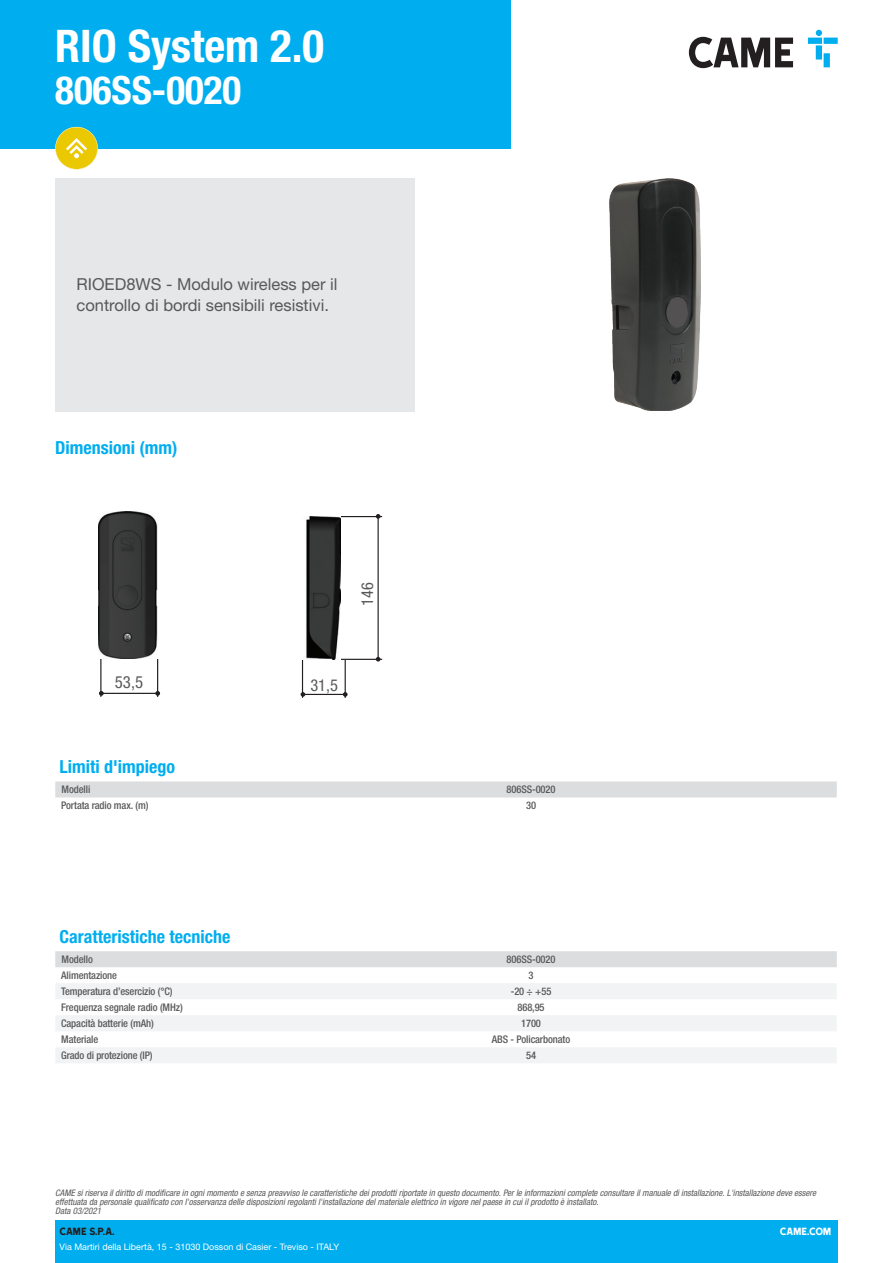
<style>
.page{position:relative;width:893px;height:1263px;background:#fff}
.page>*{position:absolute;margin:0;border:0;box-sizing:border-box;transform-origin:0 0}
.Name{font:700 condensed 45px "Helvetica Neue LTW1 G";color:#fff}
.t1{font:700 condensed 39px "Helvetica Neue LTW1 G";color:#fff}
.t2{font:700 condensed 18px "Helvetica Neue LTW1 G";color:#00aeef}
.t3{font:condensed 16.8px "Helvetica Neue LTW1 G";color:#57585a}
.Description{font:16.5px/21px "Helvetica Neue LTW1 G";color:#57585a}
.t4{font:condensed 16.35px "Helvetica Neue LTW1 G";color:#57585a}
.t5{font:12px "Came Type";color:#231f20}
.t6{font:12px "Came Type";letter-spacing:-.025em;color:#fff}
.Feature{font:500 condensed 10.5px "Helvetica Neue LTW1 G";letter-spacing:-.01em;color:#57585a}
.Data{font:500 condensed 10.5px "Helvetica Neue LTW1 G";letter-spacing:-.01em;color:#57585a}
.t7{font:italic condensed 9px/9px "Helvetica Neue LTW1 G";color:#57585a}
.t8{font:9px "Helvetica Neue LTW1 G";color:#fff}
</style>
<div class="page">
<div style="left:55px;top:1220px;width:783px;height:43px;background:#00aeef"></div>
<div style="left:0;top:0;width:510px;height:149px;background:#00aeef"></div>
<svg style="left:689px;top:37px;width:104px;height:31px"></svg>
<svg style="left:808px;top:30px;width:30px;height:37px"></svg>
<svg style="left:55px;top:127px;width:43px;height:42px"></svg>
<div style="left:55px;top:178px;width:360px;height:233px;background:#e6e7e9"></div>
<img style="left:609px;top:178px;width:92px;height:233px">
<hr style="left:157px;top:654px;width:1px;height:43px;background:#231f20">
<hr style="left:100px;top:654px;width:1px;height:43px;background:#231f20">
<hr style="left:101px;top:693px;width:57px;height:1px;background:#231f20">
<svg style="left:99px;top:691px;width:5px;height:5px"></svg>
<svg style="left:155px;top:691px;width:5px;height:5px"></svg>
<img style="left:99px;top:512px;width:59px;height:146px">
<hr style="left:345px;top:660px;width:1px;height:38px;background:#231f20">
<hr style="left:302px;top:660px;width:1px;height:38px;background:#231f20">
<hr style="left:303px;top:694px;width:42px;height:1px;background:#231f20">
<svg style="left:301px;top:692px;width:4px;height:5px"></svg>
<svg style="left:343px;top:692px;width:5px;height:5px"></svg>
<hr style="left:341px;top:659px;width:41px;height:1px;background:#231f20">
<hr style="left:341px;top:516px;width:41px;height:1px;background:#231f20">
<hr style="left:378px;top:516px;width:1px;height:143px;background:#231f20">
<svg style="left:376px;top:514px;width:4px;height:5px"></svg>
<img style="left:306px;top:517px;width:35px;height:143px">
<div style="left:55px;top:781px;width:782px;height:16px;background:#dcdddf"></div>
<div style="left:55px;top:951px;width:782px;height:16px;background:#dcdddf"></div>
<svg style="left:56px;top:984px;width:781px;height:79px;fill:#f2f3f4"></svg>
<p class="Name" style="left:55px;top:19px;width:270px">RIO System 2.0</p>
<p class="t1" style="left:55px;top:67px;width:187px">806SS-0020</p>
<p class="Description" style="left:77px;top:274px;width:262px">RIOED8WS - Modulo wireless per il controllo di bordi sensibili resistivi.</p>
<p class="t2" style="left:55px;top:437px;width:124px">Dimensioni (mm)</p>
<p class="t4" style="left:358px;top:606px;width:25px;rotate:-90deg">146</p>
<p class="t3" style="left:115px;top:672px;width:30px">53,5</p>
<p class="t4" style="left:310px;top:675px;width:29px">31,5</p>
<p class="t2" style="left:60px;top:756px;width:117px">Limiti d'impiego</p>
<p class="Feature" style="left:62px;top:783px;width:30px">Modelli</p>
<p class="Feature" style="left:507px;top:783px;width:50px">806SS-0020</p>
<p class="Feature" style="left:61px;top:799px;width:89px">Portata radio max. (m)</p>
<p class="Data" style="left:526px;top:799px;width:11px">30</p>
<p class="t2" style="left:60px;top:925px;width:172px">Caratteristiche tecniche</p>
<p class="Feature" style="left:62px;top:953px;width:33px">Modello</p>
<p class="Feature" style="left:507px;top:953px;width:50px">806SS-0020</p>
<p class="Feature" style="left:61px;top:969px;width:57px">Alimentazione</p>
<p class="Data" style="left:529px;top:969px;width:7px">3</p>
<p class="Feature" style="left:61px;top:985px;width:113px">Temperatura d’esercizio (°C)</p>
<p class="Data" style="left:511px;top:985px;width:42px">-20 ÷ +55</p>
<p class="Feature" style="left:61px;top:1001px;width:123px">Frequenza segnale radio (MHz)</p>
<p class="Data" style="left:517px;top:1001px;width:29px">868,95</p>
<p class="Feature" style="left:61px;top:1017px;width:94px">Capacità batterie (mAh)</p>
<p class="Data" style="left:521px;top:1017px;width:21px">1700</p>
<p class="Feature" style="left:61px;top:1033px;width:39px">Materiale</p>
<p class="Data" style="left:492px;top:1033px;width:80px">ABS - Policarbonato</p>
<p class="Feature" style="left:61px;top:1049px;width:93px">Grado di protezione (IP)</p>
<p class="Data" style="left:526px;top:1049px;width:11px">54</p>
<p class="t7" style="left:55px;top:1189px;width:762px">CAME si riserva il diritto di modificare in ogni momento e senza preavviso le caratteristiche dei prodotti riportate in questo documento. Per le informazioni complete consultare il manuale di installazione. L'installazione deve essere effettuata da personale qualificato con l'osservanza delle disposizioni regolanti l'installazione del materiale elettrico in vigore nel paese in cui il prodotto è installato.<br>Data 03/2021</p>
<h3 class="t5" style="left:60px;top:1225px;width:57px">CAME S.P.A.</h3>
<p class="t8" style="left:60px;top:1241px;width:281px">Via Martiri della Libertà, 15 - 31030 Dosson di Casier - Treviso - ITALY</p>
<h3 class="t6" style="left:780px;top:1225px;width:53px">CAME.COM</h3>
</div>
